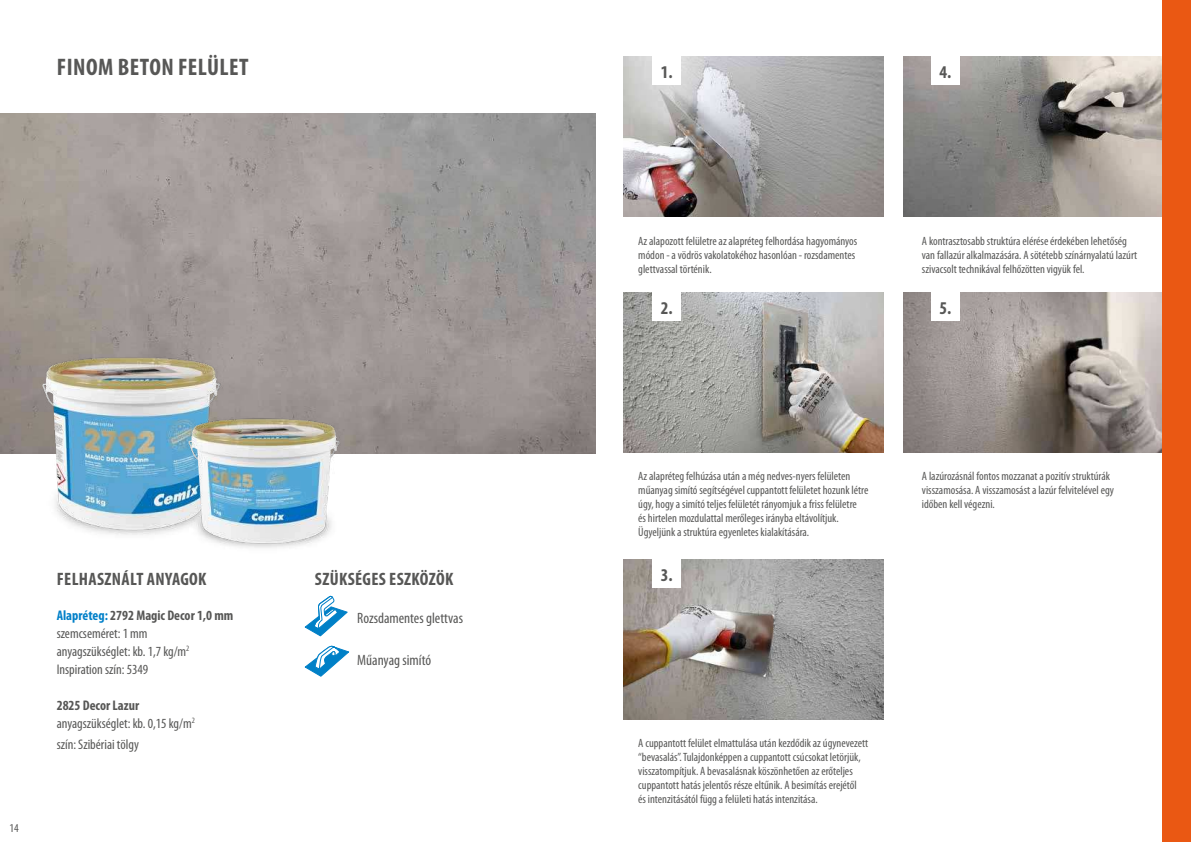
<style>
.page{position:relative;width:1191px;height:842px;background:#fff}
.page>*{position:absolute;margin:0;border:0;box-sizing:border-box;transform-origin:0 0}
.t1{font:700 condensed 24px "Myriad Pro";letter-spacing:.02em;color:#575756}
.t2{font:700 condensed 18px "Myriad Pro";letter-spacing:.02em;color:#575756}
.t3{font:condensed 15px "Myriad Pro";color:#575756}
.t4{font:condensed 14px/18px "Myriad Pro";color:#575756}
.t5{font:condensed 12px/14px "Myriad Pro";color:#575756}
.s1{font-weight:700;color:#0080c9}
.s2{font-weight:700}
</style>
<div class="page">
<img style="left:0;top:113px;width:595px;height:341px">
<svg style="left:304px;top:595px;width:44px;height:42px"></svg>
<svg style="left:304px;top:645px;width:46px;height:32px"></svg>
<img style="left:28px;top:322px;width:208px;height:213px">
<img style="left:162px;top:343px;width:200px;height:205px">
<img style="left:624px;top:57px;width:259px;height:160px">
<div style="left:652px;top:57px;width:29px;height:28px;background:#fff"></div>
<img style="left:624px;top:293px;width:259px;height:160px">
<div style="left:652px;top:293px;width:29px;height:28px;background:#fff"></div>
<img style="left:624px;top:560px;width:259px;height:160px">
<div style="left:652px;top:560px;width:29px;height:28px;background:#fff"></div>
<img style="left:903px;top:57px;width:259px;height:160px">
<div style="left:931px;top:57px;width:28px;height:28px;background:#fff"></div>
<img style="left:903px;top:293px;width:259px;height:160px">
<div style="left:931px;top:293px;width:28px;height:28px;background:#fff"></div>
<div style="left:1162px;top:0;width:29px;height:842px;background:#ea5813"></div>
<h1 class="t1" style="left:57px;top:54px;width:193px">FINOM BETON FELÜLET</h1>
<p class="t5" style="left:10px;top:822px;width:11px">14</p>
<h2 class="t2" style="left:57px;top:570px;width:151px">FELHASZNÁLT ANYAGOK</h2>
<p class="t4" style="left:57px;top:606px;width:178px"><span class="s1">Alapréteg:</span> <span class="s2">2792 Magic Decor 1,0 mm </span>szemcseméret: 1 mm<br>anyagszükséglet: kb. 1,7 kg/m<sup>2<br></sup>Inspiration szín: 5349</p>
<p class="t4" style="left:57px;top:696px;width:140px"><span class="s2">2825 Decor Lazur </span>anyagszükséglet: kb. 0,15 kg/m<sup>2</sup></p>
<p class="t4" style="left:57px;top:736px;width:84px">szín: Szibériai tölgy</p>
<h2 class="t2" style="left:315px;top:570px;width:140px">SZÜKSÉGES ESZKÖZÖK</h2>
<p class="t3" style="left:357px;top:610px;width:107px">Rozsdamentes glettvas</p>
<p class="t3" style="left:357px;top:652px;width:75px">Műanyag simító</p>
<h2 class="t2" style="left:660px;top:62px;width:13px">1.</h2>
<h2 class="t2" style="left:939px;top:62px;width:13px">4.</h2>
<p class="t5" style="left:638px;top:234px;width:221px">Az alapozott felületre az alapréteg felhordása hagyományos módon - a vödrös vakolatokéhoz hasonlóan - rozsdamentes glettvassal történik.</p>
<h2 class="t2" style="left:660px;top:298px;width:13px">2.</h2>
<p class="t5" style="left:922px;top:234px;width:217px">A kontrasztosabb struktúra elérése érdekében lehetőség van fallazúr alkalmazására. A sötétebb színárnyalatú lazúrt szivacsolt technikával felhőzötten vigyük fel.</p>
<h2 class="t2" style="left:939px;top:298px;width:13px">5.</h2>
<p class="t5" style="left:638px;top:469px;width:232px">Az alapréteg felhúzása után a még nedves-nyers felületen műanyag simító segítségével cuppantott felületet hozunk létre úgy, hogy a simító teljes felületét rányomjuk a friss felületre<br>és hirtelen mozdulattal merőleges irányba eltávolítjuk.<br>Ügyeljünk a struktúra egyenletes kialakítására.</p>
<h2 class="t2" style="left:660px;top:565px;width:13px">3.</h2>
<p class="t5" style="left:922px;top:469px;width:193px">A lazúrozásnál fontos mozzanat a pozitív struktúrák visszamosása. A visszamosást a lazúr felvitelével egy időben kell végezni.</p>
<p class="t5" style="left:638px;top:736px;width:231px">A cuppantott felület elmattulása után kezdődik az úgynevezett “bevasalás”. Tulajdonképpen a cuppantott csúcsokat letörjük, visszatompítjuk. A bevasalásnak köszönhetően az erőteljes cuppantott hatás jelentős része eltűnik. A besimítás erejétől<br>és intenzitásától függ a felületi hatás intenzitása.</p>
</div>
